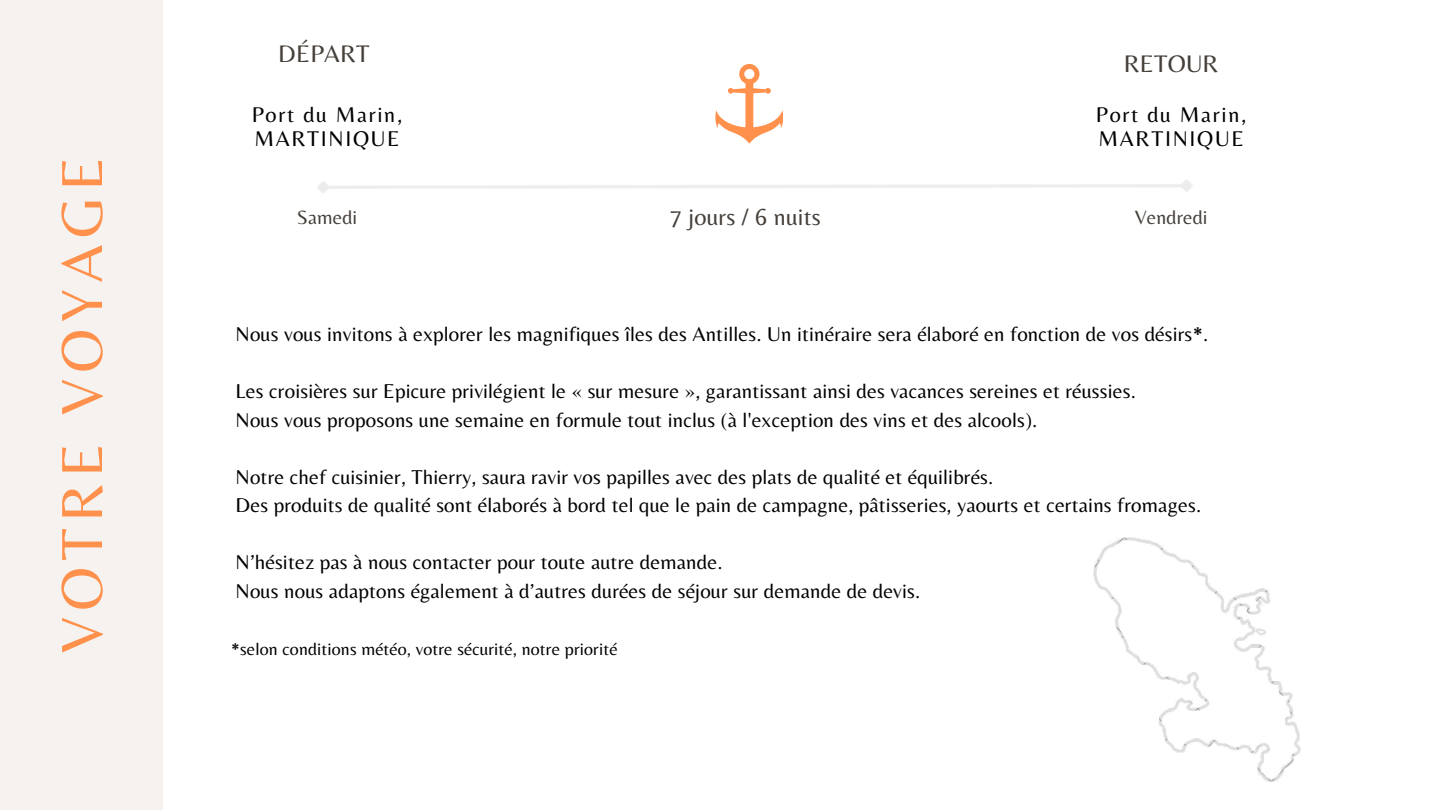
<style>
.page{position:relative;width:1440px;height:810px;background:#fff}
.page>*{position:absolute;margin:0;border:0;box-sizing:border-box;transform-origin:0 0}
.t1{font:60.2px "Belleza";letter-spacing:.11em;color:#ff914d}
.t2{font:24.9px "Belleza";letter-spacing:.01em;color:#453f3a}
.t3{font:24.2px "Belleza";letter-spacing:.01em;color:#453f3a}
.t4{font:22.2px/24px "Belleza";letter-spacing:.075em;color:#000}
.t5{font:20.9px/28.5px "Belleza";letter-spacing:.01em;color:#000}
.t6{font:20px "Belleza";letter-spacing:.01em;color:#453f3a}
.t7{font:17.9px "Belleza";letter-spacing:.01em;color:#000}
</style>
<div class="page">
<svg style="left:715px;top:64px;width:68px;height:80px"></svg>
<img style="left:1093px;top:537px;width:208px;height:245px">
<div style="left:0;top:0;width:162px;height:810px;background:#f6f2ef"></div>
<h1 class="t1" style="left:46px;top:653px;width:498px;rotate:-90deg">VOTRE VOYAGE</h1>
<p class="t2" style="left:278px;top:39px;width:93px">DÉPART</p>
<p class="t4" style="left:252px;top:102px;width:152px">Port du Marin,<br>MARTINIQUE</p>
<p class="t6" style="left:297px;top:206px;width:62px">Samedi</p>
<p class="t2" style="left:1124px;top:49px;width:96px">RETOUR</p>
<p class="t4" style="left:1096px;top:102px;width:152px">Port du Marin,<br>MARTINIQUE</p>
<p class="t3" style="left:670px;top:202px;width:153px">7 jours / 6 nuits</p>
<p class="t6" style="left:1135px;top:206px;width:74px">Vendredi</p>
<p class="t5" style="left:236px;top:320px;width:974px">Nous vous invitons à explorer les magnifiques îles des Antilles. Un itinéraire sera élaboré en fonction de vos désirs*.</p>
<p class="t5" style="left:236px;top:377px;width:902px">Les croisières sur Epicure privilégient le « sur mesure », garantissant ainsi des vacances sereines et réussies.<br>Nous vous proposons une semaine en formule tout inclus (à l'exception des vins et des alcools).</p>
<p class="t5" style="left:236px;top:462px;width:967px">Notre chef cuisinier, Thierry, saura ravir vos papilles avec des plats de qualité et équilibrés.<br>Des produits de qualité sont élaborés à bord tel que le pain de campagne, pâtisseries, yaourts et certains fromages.</p>
<p class="t5" style="left:236px;top:548px;width:686px">N’hésitez pas à nous contacter pour toute autre demande.<br>Nous nous adaptons également à d’autres durées de séjour sur demande de devis.</p>
<p class="t7" style="left:231px;top:638px;width:388px">*selon conditions météo, votre sécurité, notre priorité</p>
</div>
